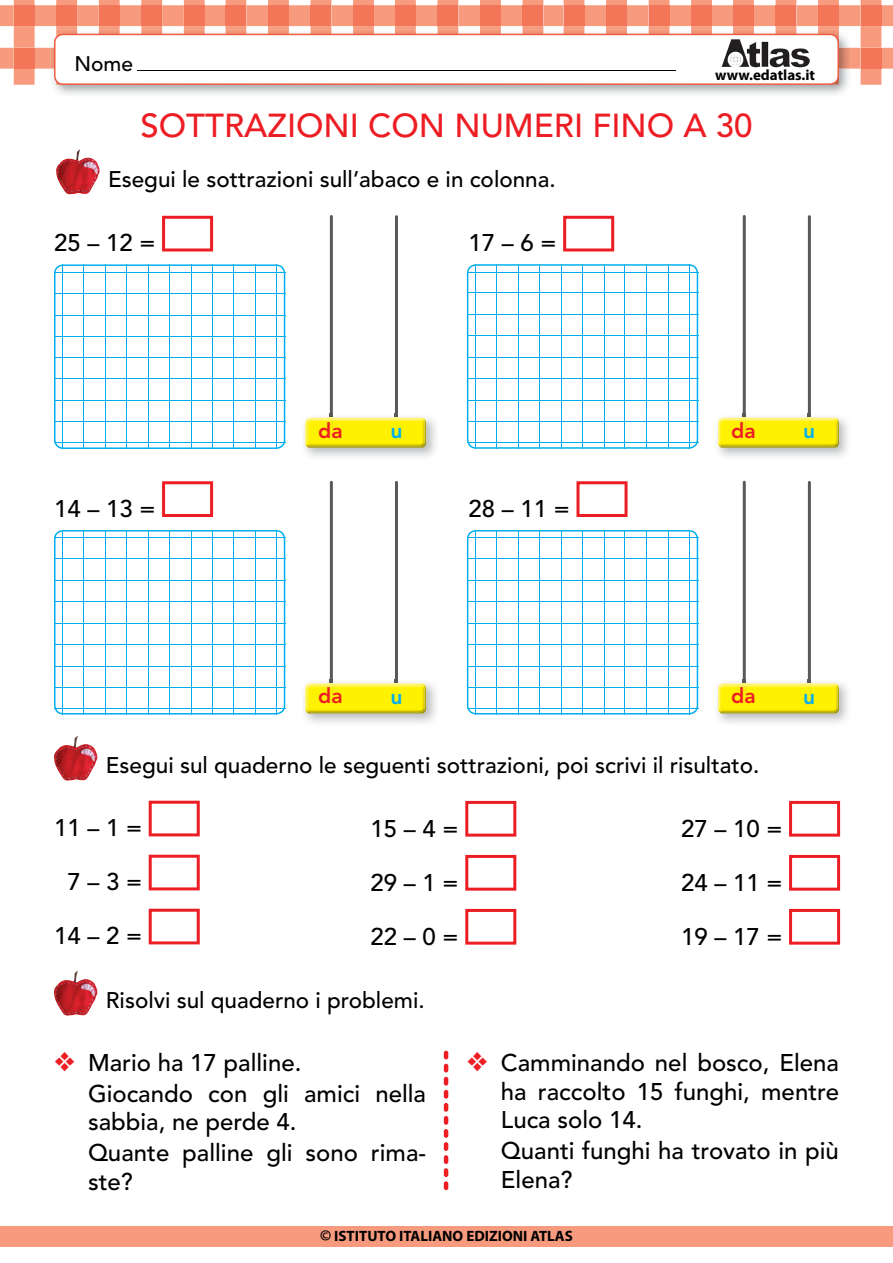
<style>
.page{position:relative;width:893px;height:1263px;background:#fff}
.page>*{position:absolute;margin:0;border:0;box-sizing:border-box;transform-origin:0 0}
.t1{font:500 33px "Avenir";color:#ed1d24}
.t2{font:500 24px/29.7px "Avenir";color:#000}
.t3{font:500 22.5px "Avenir";color:#000}
.t4{font:800 21px "Avenir";color:#ed1d24}
.t5{font:500 21px "Avenir";color:#000}
.t6{font:800 21px "Avenir";color:#00aeef}
.t7{font:700 15px "Myriad Pro";color:#000}
.s1{color:#ed1d24}
.s2{font-size:16.5px}
</style>
<div class="page">
<div style="left:0;top:1226px;width:893px;height:21px;background:#f79a7d"></div>
<svg style="left:0;top:0;width:893px;height:85px"></svg>
<img style="left:722px;top:39px;width:21px;height:28px">
<hr style="left:137px;top:70px;width:538px;height:1px;background:#000">
<img style="left:56px;top:149px;width:44px;height:46px">
<img style="left:54px;top:971px;width:44px;height:45px">
<svg style="left:444px;top:1051px;width:4px;height:139px"></svg>
<img style="left:54px;top:736px;width:44px;height:45px">
<svg style="left:149px;top:801px;width:51px;height:35px"></svg>
<svg style="left:149px;top:855px;width:51px;height:35px"></svg>
<svg style="left:149px;top:909px;width:51px;height:35px"></svg>
<svg style="left:465px;top:801px;width:51px;height:36px"></svg>
<svg style="left:465px;top:855px;width:51px;height:36px"></svg>
<svg style="left:465px;top:909px;width:51px;height:36px"></svg>
<svg style="left:789px;top:801px;width:51px;height:36px"></svg>
<svg style="left:789px;top:855px;width:51px;height:36px"></svg>
<svg style="left:789px;top:909px;width:51px;height:36px"></svg>
<svg style="left:162px;top:216px;width:51px;height:35px"></svg>
<svg style="left:563px;top:216px;width:51px;height:35px"></svg>
<svg style="left:162px;top:481px;width:51px;height:36px"></svg>
<svg style="left:576px;top:481px;width:51px;height:36px"></svg>
<svg style="left:54px;top:264px;width:231px;height:185px"></svg>
<svg style="left:54px;top:530px;width:231px;height:184px"></svg>
<svg style="left:467px;top:530px;width:231px;height:184px"></svg>
<svg style="left:467px;top:264px;width:231px;height:185px"></svg>
<hr style="left:330px;top:215px;width:3px;height:222px;background:#58595b;border-radius:2px">
<hr style="left:395px;top:215px;width:3px;height:223px;background:#58595b;border-radius:2px">
<img style="left:304px;top:414px;width:132px;height:43px">
<img style="left:308px;top:448px;width:115px;height:1px">
<img style="left:305px;top:418px;width:121px;height:30px">
<svg style="left:330px;top:414px;width:3px;height:5px"></svg>
<svg style="left:395px;top:414px;width:3px;height:5px"></svg>
<hr style="left:330px;top:481px;width:3px;height:222px;background:#58595b;border-radius:2px">
<hr style="left:395px;top:481px;width:3px;height:222px;background:#58595b;border-radius:2px">
<img style="left:304px;top:680px;width:132px;height:43px">
<img style="left:308px;top:713px;width:115px;height:1px">
<img style="left:305px;top:683px;width:121px;height:30px">
<svg style="left:330px;top:680px;width:3px;height:5px"></svg>
<svg style="left:395px;top:680px;width:3px;height:5px"></svg>
<hr style="left:743px;top:215px;width:3px;height:222px;background:#58595b;border-radius:2px">
<hr style="left:808px;top:215px;width:3px;height:223px;background:#58595b;border-radius:2px">
<img style="left:717px;top:414px;width:131px;height:43px">
<img style="left:721px;top:448px;width:115px;height:1px">
<img style="left:718px;top:418px;width:121px;height:30px">
<svg style="left:743px;top:414px;width:3px;height:5px"></svg>
<svg style="left:808px;top:414px;width:3px;height:5px"></svg>
<hr style="left:743px;top:481px;width:3px;height:222px;background:#58595b;border-radius:2px">
<hr style="left:808px;top:481px;width:3px;height:222px;background:#58595b;border-radius:2px">
<img style="left:717px;top:680px;width:131px;height:43px">
<img style="left:720px;top:713px;width:117px;height:1px">
<img style="left:718px;top:683px;width:121px;height:30px">
<svg style="left:743px;top:680px;width:3px;height:5px"></svg>
<svg style="left:808px;top:680px;width:3px;height:5px"></svg>
<p class="t5" style="left:74px;top:51px;width:60px">Nome</p>
<p class="t7" style="left:715px;top:65px;width:101px">www.edatlas.it</p>
<h1 class="t1" style="left:140px;top:107px;width:614px">SOTTRAZIONI CON NUMERI FINO A 30</h1>
<p class="t3" style="left:108px;top:166px;width:449px">Esegui le sottrazioni sull’abaco e in colonna.</p>
<p class="t2" style="left:54px;top:229px;width:103px">25 – 12 =</p>
<p class="t2" style="left:468px;top:229px;width:90px">17 – 6 =</p>
<p class="t4" style="left:318px;top:418px;width:26px">da</p>
<p class="t6" style="left:390px;top:418px;width:14px">u</p>
<p class="t2" style="left:54px;top:494px;width:103px">14 – 13 =</p>
<p class="t2" style="left:468px;top:494px;width:103px">28 – 11 =</p>
<p class="t4" style="left:318px;top:684px;width:26px">da</p>
<p class="t6" style="left:390px;top:684px;width:14px">u</p>
<p class="t4" style="left:731px;top:418px;width:26px">da</p>
<p class="t6" style="left:803px;top:418px;width:14px">u</p>
<p class="t4" style="left:731px;top:684px;width:26px">da</p>
<p class="t6" style="left:803px;top:684px;width:14px">u</p>
<p class="t3" style="left:106px;top:752px;width:655px">Esegui sul quaderno le seguenti sottrazioni, poi scrivi il risultato.</p>
<p class="t2" style="left:54px;top:814px;width:90px">11 – 1 =</p>
<p class="t2" style="left:67px;top:868px;width:76px">7 – 3 =</p>
<p class="t2" style="left:54px;top:922px;width:90px">14 – 2 =</p>
<p class="t2" style="left:371px;top:814px;width:90px">15 – 4 =</p>
<p class="t2" style="left:371px;top:868px;width:90px">29 – 1 =</p>
<p class="t2" style="left:371px;top:922px;width:90px">22 – 0 =</p>
<p class="t2" style="left:681px;top:814px;width:103px">27 – 10 =</p>
<p class="t2" style="left:681px;top:868px;width:103px">24 – 11 =</p>
<p class="t2" style="left:681px;top:922px;width:103px">19 – 17 =</p>
<p class="t3" style="left:106px;top:987px;width:320px">Risolvi sul quaderno i problemi.</p>
<p class="t2" style="left:88px;top:1048px;width:340px;text-indent:-34px"><span class="s1">❖</span> Mario ha 17 palline.<br>Giocando con gli amici nella sabbia, ne perde 4.<br>Quante palline gli sono rima&shy;ste?</p>
<p class="t2" style="left:501px;top:1048px;width:340px;line-height:29.2px;text-indent:-34px"><span class="s1">❖</span> Camminando nel bosco, Elena ha raccolto 15 funghi, mentre<br>Luca solo 14.<br>Quanti funghi ha trovato in più<br>Elena?</p>
<p class="t7" style="left:320px;top:1226px;width:254px"><span class="s2">©</span> ISTITUTO ITALIANO EDIZIONI ATLAS</p>
</div>
